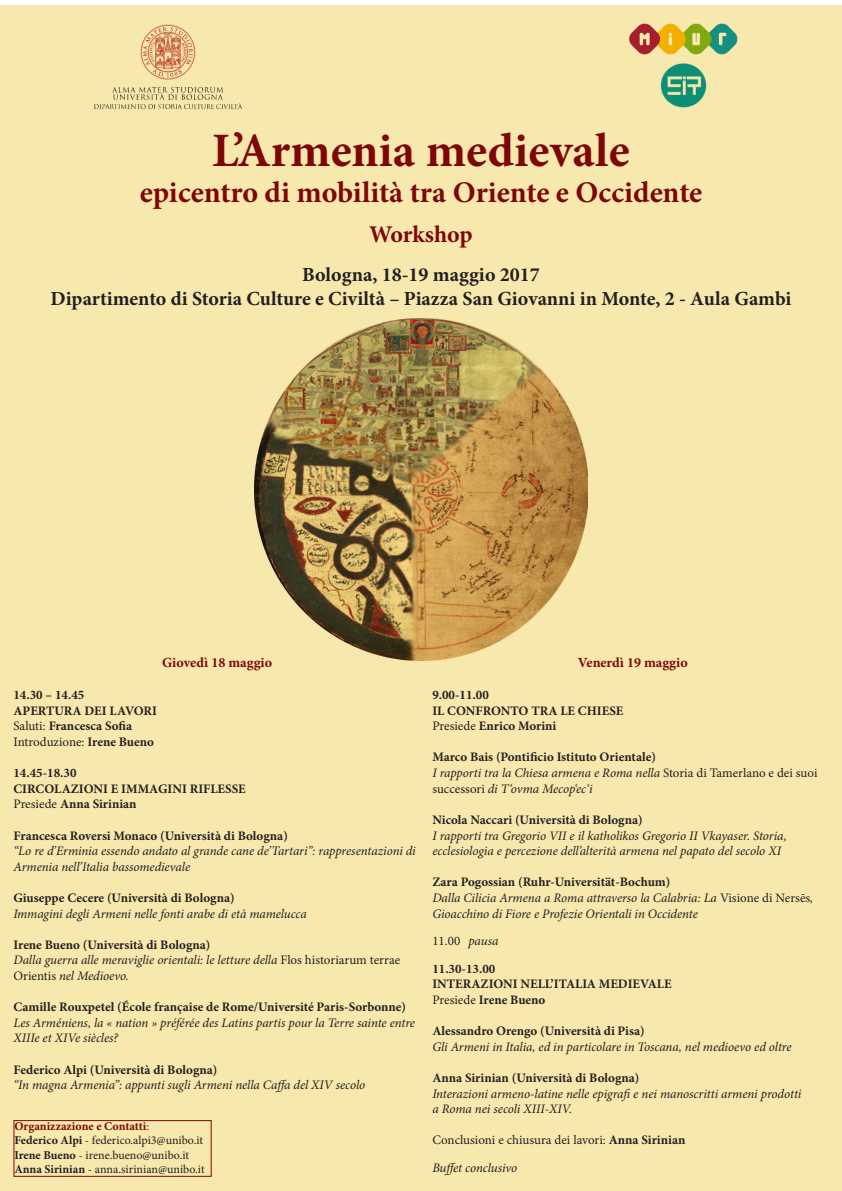
<style>
.page{position:relative;width:842px;height:1191px;background:#fff}
.page>*{position:absolute;margin:0;border:0;box-sizing:border-box;transform-origin:0 0}
.t1{font:700 48px "Minion Pro";color:#7e0608}
.t2{font:700 30px "Minion Pro";color:#7e0608}
.t3{font:700 24px "Minion Pro";letter-spacing:-.005em;color:#7e0608}
.t4{font:700 20px "Minion Pro";color:#231f20}
.t5{font:700 14px "Minion Pro";color:#7e0608}
.t6{font:italic 13px/15.6px "Minion Pro";letter-spacing:-.005em;color:#231f20}
.t7{font:700 13px "Minion Pro";color:#231f20}
.t8{font:13px "Minion Pro";letter-spacing:-.005em;color:#231f20}
.t9{font:12px "Minion Pro";color:#231f20}
.t10{font:700 12px "Minion Pro";color:#7e0608}
.s1{font-weight:400}
.s2{font-weight:700}
.s3{font-style:normal}
.s4{font-weight:400;color:#231f20}
.s5{font-style:italic}
</style>
<div class="page">
<div style="left:0;top:6px;width:842px;height:1185px;background:#f7e9ad"></div>
<img style="left:255px;top:318px;width:332px;height:342px">
<img style="left:94px;top:24px;width:148px;height:86px">
<img style="left:629px;top:23px;width:109px;height:85px">
<div style="left:13px;top:1120px;width:199px;height:56px;border:1px solid #7e0608"></div>
<p class="t1" style="left:212px;top:116px;width:419px">L’Armenia medievale</p>
<p class="t2" style="left:140px;top:171px;width:564px">epicentro di mobilità tra Oriente e Occidente</p>
<p class="t3" style="left:369px;top:218px;width:105px">Workshop</p>
<p class="t4" style="left:302px;top:260px;width:239px">Bologna, 18-19 maggio 2017</p>
<p class="t4" style="left:51px;top:284px;width:742px">Dipartimento di Storia Culture e Civiltà – Piazza San Giovanni in Monte, 2 - Aula Gambi</p>
<p class="t5" style="left:162px;top:652px;width:111px">Giovedì 18 maggio</p>
<p class="t7" style="left:13px;top:685px;width:72px">14.30 – 14.45</p>
<p class="t7" style="left:13px;top:701px;width:145px">APERTURA DEI LAVORI</p>
<p class="t7" style="left:13px;top:717px;width:120px"><span class="s1">Saluti:</span> Francesca Sofia</p>
<p class="t8" style="left:13px;top:733px;width:142px">Introduzione: <span class="s2">Irene Bueno</span></p>
<p class="t7" style="left:13px;top:763px;width:65px">14.45-18.30</p>
<p class="t7" style="left:13px;top:779px;width:234px">CIRCOLAZIONI E IMMAGINI RIFLESSE</p>
<p class="t7" style="left:13px;top:795px;width:125px"><span class="s1">Presiede</span> Anna Sirinian</p>
<p class="t7" style="left:13px;top:826px;width:276px">Francesca Roversi Monaco (Università di Bologna)</p>
<p class="t6" style="left:13px;top:843px;width:404px">“Lo re d’Erminia essendo andato al grande cane de’Tartari”: rappresentazioni di<br>Armenia nell’Italia bassomedievale</p>
<p class="t7" style="left:13px;top:888px;width:223px">Giuseppe Cecere (Università di Bologna)</p>
<p class="t6" style="left:13px;top:905px;width:295px">Immagini degli Armeni nelle fonti arabe di età mamelucca</p>
<p class="t7" style="left:13px;top:935px;width:199px">Irene Bueno (Università di Bologna)</p>
<p class="t6" style="left:13px;top:952px;width:388px">Dalla guerra alle meraviglie orientali: le letture della <span class="s3">Flos historiarum terrae<br>Orientis</span> nel Medioevo.</p>
<p class="t7" style="left:13px;top:997px;width:394px">Camille Rouxpetel (École française de Rome/Université Paris-Sorbonne)</p>
<p class="t6" style="left:13px;top:1014px;width:403px">Les Arméniens, la « nation » préférée des Latins partis pour la Terre sainte entre<br>XIIIe et XIVe siècles?</p>
<p class="t7" style="left:13px;top:1060px;width:206px">Federico Alpi (Università di Bologna)</p>
<p class="t6" style="left:13px;top:1077px;width:353px">“In magna Armenia”: appunti sugli Armeni nella Caffa del XIV secolo</p>
<p class="t10" style="left:14px;top:1117px;width:136px">Organizzazione e Contatti<span class="s4">:</span></p>
<p class="t9" style="left:14px;top:1132px;width:190px"><span class="s2">Federico Alpi</span> - federico.alpi3@unibo.it</p>
<p class="t9" style="left:14px;top:1146px;width:176px"><span class="s2">Irene Bueno</span> - irene.bueno@unibo.it</p>
<p class="t9" style="left:14px;top:1161px;width:192px"><span class="s2">Anna Sirinian</span> - anna.sirinian@unibo.it</p>
<p class="t5" style="left:578px;top:652px;width:111px">Venerdì 19 maggio</p>
<p class="t7" style="left:432px;top:685px;width:58px">9.00-11.00</p>
<p class="t7" style="left:432px;top:701px;width:192px">IL CONFRONTO TRA LE CHIESE</p>
<p class="t7" style="left:432px;top:717px;width:126px"><span class="s1">Presiede</span> Enrico Morini</p>
<p class="t7" style="left:432px;top:748px;width:225px">Marco Bais (Pontificio Istituto Orientale)</p>
<p class="t6" style="left:432px;top:765px;width:387px">I rapporti tra la Chiesa armena e Roma nella <span class="s3">Storia di Tamerlano e dei suoi successori</span> di T‘ovma Mecop‘ec‘i</p>
<p class="t7" style="left:432px;top:810px;width:212px">Nicola Naccari (Università di Bologna)</p>
<p class="t6" style="left:432px;top:827px;width:356px">I rapporti tra Gregorio VII e il katholikos Gregorio II Vkayaser. Storia,</p>
<p class="t6" style="left:432px;top:843px;width:350px">ecclesiologia e percezione dell’alterità armena nel papato del secolo XI</p>
<p class="t7" style="left:432px;top:873px;width:240px">Zara Pogossian (Ruhr-Universität-Bochum)</p>
<p class="t6" style="left:432px;top:890px;width:382px">Dalla Cilicia Armena a Roma attraverso la Calabria: La <span class="s3">Visione di Nersēs</span>,<br>Gioacchino di Fiore e Profezie Orientali in Occidente</p>
<p class="t8" style="left:432px;top:932px;width:68px">11.00 <span class="s5">pausa</span></p>
<p class="t7" style="left:432px;top:959px;width:65px">11.30-13.00</p>
<p class="t7" style="left:432px;top:975px;width:241px">INTERAZIONI NELL’ITALIA MEDIEVALE</p>
<p class="t7" style="left:432px;top:990px;width:115px"><span class="s1">Presiede</span> Irene Bueno</p>
<p class="t7" style="left:432px;top:1021px;width:214px">Alessandro Orengo (Università di Pisa)</p>
<p class="t6" style="left:432px;top:1038px;width:361px">Gli Armeni in Italia, ed in particolare in Toscana, nel medioevo ed oltre</p>
<p class="t7" style="left:432px;top:1068px;width:209px">Anna Sirinian (Università di Bologna)</p>
<p class="t6" style="left:432px;top:1085px;width:371px">Interazioni armeno-latine nelle epigrafi e nei manoscritti armeni prodotti</p>
<p class="t6" style="left:432px;top:1101px;width:141px">a Roma nei secoli XIII-XIV.</p>
<p class="t8" style="left:432px;top:1131px;width:255px">Conclusioni e chiusura dei lavori: <span class="s2">Anna Sirinian</span></p>
<p class="t6" style="left:432px;top:1160px;width:86px">Buffet conclusivo</p>
</div>
